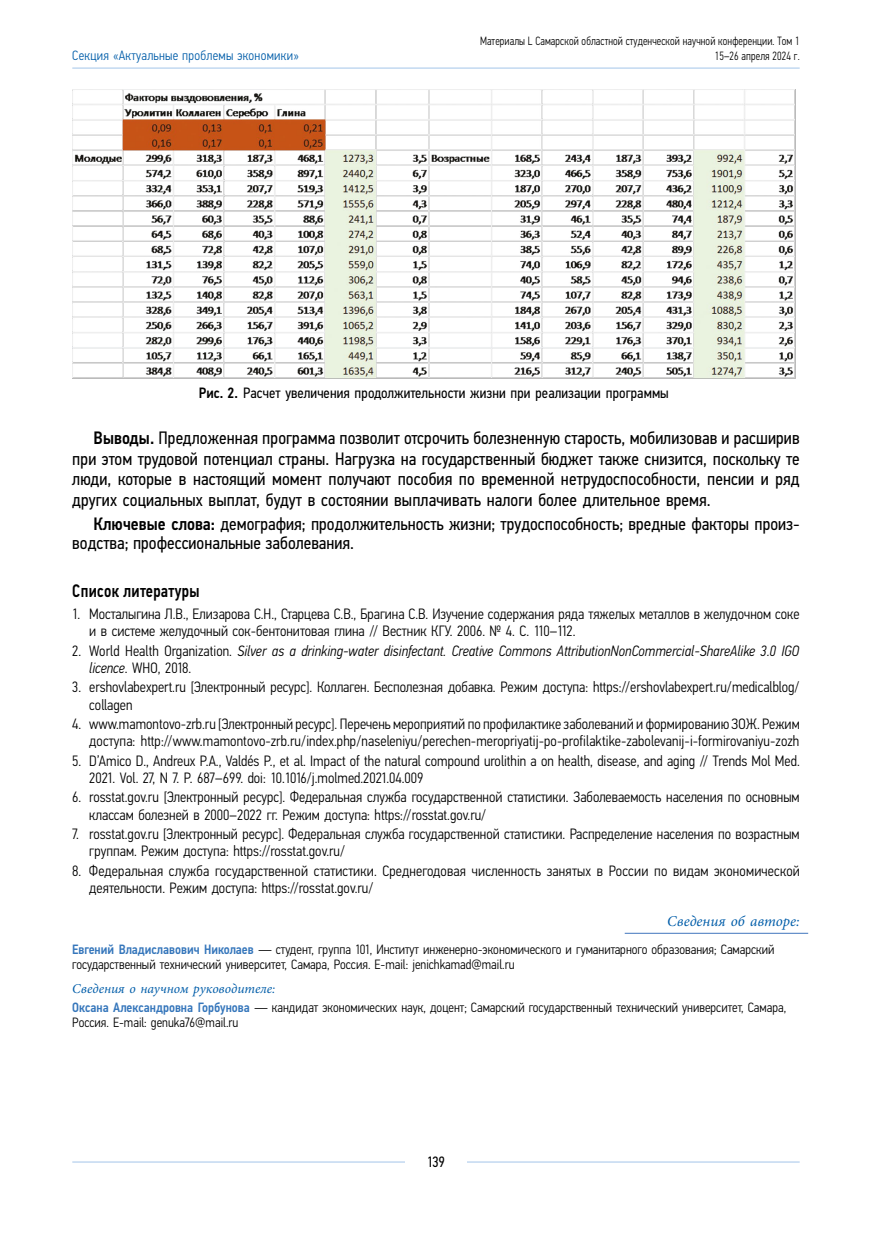
<style>
.page{position:relative;width:872px;height:1234px;background:#fff}
.page>*{position:absolute;margin:0;border:0;box-sizing:border-box;transform-origin:0 0}
.t1{font:500 18.15px "Eco Vector Cond";letter-spacing:.02em;color:#000;scale:.91 1}
.t2{font:18px/20.7px "Eco Vector Cond";color:#000;text-align:justify}
.t3{font:300 15px/17.2px "Eco Vector Cond";color:#000}
.t4{font:italic 300 15px/17.2px "Eco Vector Cond";letter-spacing:.005em;color:#000}
.t5{font:15px "Eco Vector Cond";letter-spacing:.005em;color:#000}
.t6{font:italic 15px "Minion Pro";color:#005da9}
.t7{font:300 13.5px/15px "Eco Vector Cond";color:#000}
.t8{font:300 13.5px "Eco Vector Cond";letter-spacing:.02em;color:#005da9}
.t9{font:italic 13.5px "Minion Pro";color:#005da9}
.t10{font:300 12px "Eco Vector Cond";letter-spacing:.01em;color:#000;scale:.9 1}
.s1{font-weight:500}
.s2{font-style:normal}
.s3{font-weight:500;color:#3576bb}
</style>
<div class="page">
<hr style="left:72px;top:1161px;width:727px;height:1px;background:#a3c5e9">
<div style="left:405px;top:1155px;width:62px;height:21px;background:#fff"></div>
<hr style="left:72px;top:68px;width:727px;height:1px;background:#a3c5e9">
<hr style="left:624px;top:932px;width:184px;height:1px;background:#5685c4">
<img style="left:72px;top:89px;width:723px;height:289px">
<p class="t10" style="left:480px;top:34px;width:357px">Материалы L Самарской областной студенческой научной конференции. Том 1</p>
<p class="t8" style="left:72px;top:48px;width:228px">Секция «Актуальные проблемы экономики»</p>
<p class="t10" style="left:715px;top:49px;width:96px">15–26 апреля 2024 г.</p>
<p class="t5" style="left:199px;top:384px;width:471px"><span class="s1">Рис. 2.</span> Расчет увеличения продолжительности жизни при реализации программы</p>
<p class="t2" style="left:72px;top:427px;width:729px;text-indent:21px"><span class="s1">Выводы.</span> Предложенная программа позволит отсрочить болезненную старость, мобилизовав и расширив при этом трудовой потенциал страны. Нагрузка на государственный бюджет также снизится, поскольку те люди, которые в настоящий момент получают пособия по временной нетрудоспособности, пенсии и ряд других социальных выплат, будут в состоянии выплачивать налоги более длительное время.</p>
<p class="t2" style="left:72px;top:514px;width:729px;line-height:19.5px;text-indent:21px"><span class="s1">Ключевые слова:</span> демография; продолжительность жизни; трудоспособность; вредные факторы произ&shy;водства; профессиональные заболевания.</p>
<p class="t1" style="left:72px;top:579px;width:141px">Список литературы</p>
<p class="t3" style="left:89px;top:605px;width:712px;text-indent:-17px">1. Мосталыгина Л.В., Елизарова С.Н., Старцева С.В., Брагина С.В. Изучение содержания ряда тяжелых металлов в желудочном соке и в системе желудочный сок-бентонитовая глина // Вестник КГУ. 2006. № 4. С. 110–112.</p>
<p class="t4" style="left:89px;top:642px;width:711px;text-indent:-17px"><span class="s2">2. World Health Organization.</span> Silver as a drinking-water disinfectant. Creative Commons AttributionNonCommercial-ShareAlike 3.0 IGO licence<span class="s2">. WHO, 2018.</span></p>
<p class="t3" style="left:89px;top:678px;width:712px;text-indent:-17px">3. ershovlabexpert.ru [Электронный ресурс]. Коллаген. Бесполезная добавка. Режим доступа: https://ershovlabexpert.ru/medicalblog/ collagen</p>
<p class="t3" style="left:72px;top:715px;width:729px;text-align:right">4. www.mamontovo-zrb.ru [Электронный ресурс]. Перечень мероприятий по профилактике заболеваний и формированию ЗОЖ. Режим доступа: http://www.mamontovo-zrb.ru/index.php/naseleniyu/perechen-meropriyatij-po-profilaktike-zabolevanij-i-formirovaniyu-zozh</p>
<p class="t3" style="left:89px;top:751px;width:712px;text-indent:-17px">5. D’Amico D., Andreux P.A., Valdés P., et al. Impact of the natural compound urolithin a on health, disease, and aging // Trends Mol Med.<br>2021. Vol. 27, N 7. P. 687–699. doi: 10.1016/j.molmed.2021.04.009</p>
<p class="t3" style="left:89px;top:788px;width:712px;text-indent:-17px">6. rosstat.gov.ru [Электронный ресурс]. Федеральная служба государственной статистики. Заболеваемость населения по основным классам болезней в 2000–2022 гг. Режим доступа: https://rosstat.gov.ru/</p>
<p class="t3" style="left:89px;top:825px;width:712px;text-indent:-17px">7. rosstat.gov.ru [Электронный ресурс]. Федеральная служба государственной статистики. Распределение населения по возрастным группам. Режим доступа: https://rosstat.gov.ru/</p>
<p class="t3" style="left:89px;top:861px;width:712px;text-indent:-17px">8. Федеральная служба государственной статистики. Среднегодовая численность занятых в России по видам экономической деятельности. Режим доступа: https://rosstat.gov.ru/</p>
<p class="t6" style="left:667px;top:911px;width:134px">Сведения об авторе:</p>
<p class="t7" style="left:72px;top:941px;width:704px"><span class="s3">Евгений Владиславович Николаев</span> — студент, группа 101, Институт инженерно-экономического и гуманитарного образования; Самарский государственный технический университет, Самара, Россия. E-mail: jenichkamad@mail.ru</p>
<p class="t9" style="left:72px;top:978px;width:204px">Сведения о научном руководителе:</p>
<p class="t7" style="left:72px;top:999px;width:715px"><span class="s3">Оксана Александровна Горбунова</span> — кандидат экономических наук, доцент; Самарский государственный технический университет, Самара,<br>Россия. E-mail: genuka76@mail.ru</p>
<p class="t5" style="left:427px;top:1152px;width:20px">139</p>
</div>
